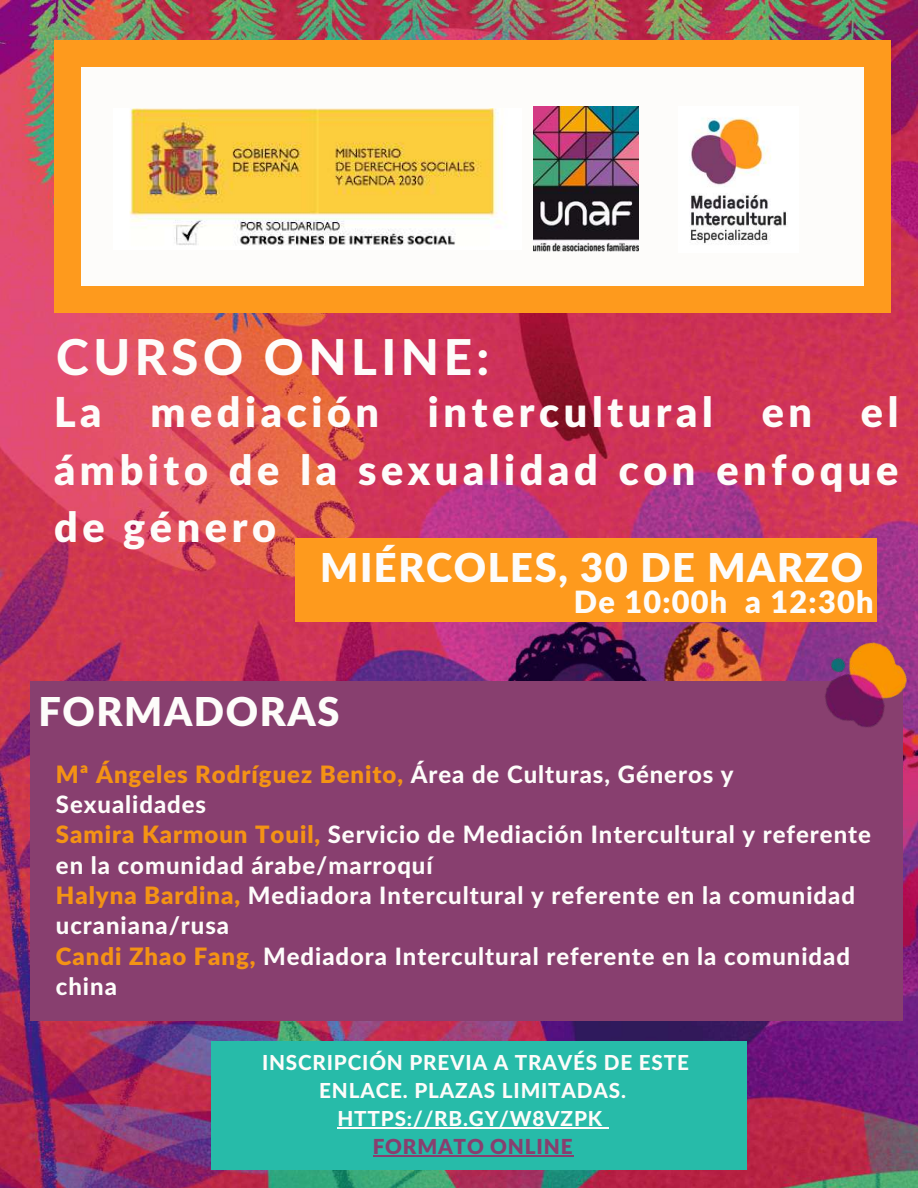
<style>
.page{position:relative;width:918px;height:1188px;background:#fff}
.page>*{position:absolute;margin:0;border:0;box-sizing:border-box;transform-origin:0 0}
.t1{font:800 49.5px "Lato Latin";letter-spacing:.09em;color:#fdfcfa}
.t2{font:900 41.25px/57.3px "Lato Latin";letter-spacing:.11em;color:#fdfcfa;text-align:justify}
.t3{font:900 39.75px "Lato Latin";letter-spacing:.04em;color:#fdfcfa}
.t4{font:900 30.6px "Lato Latin";letter-spacing:.04em;color:#fdfcfa}
.t5{font:800 23.85px/30.3px "Lato Latin";letter-spacing:.04em;color:#fdfcfa}
.t6{font:800 20.7px/28.2px "Lato Latin";letter-spacing:.04em;color:#fdfcfa;text-align:center}
.t7{font:900 20.7px "Lato Latin";letter-spacing:.04em;color:#883f6f}
.s1{font-weight:900;color:#f49314}
</style>
<div class="page">
<img style="left:0;top:0;width:918px;height:1188px">
<div style="left:54px;top:41px;width:837px;height:272px;background:#fe9a1d"></div>
<div style="left:81px;top:68px;width:783px;height:218px;background:#fdfcfa"></div>
<img style="left:129px;top:108px;width:378px;height:138px">
<img style="left:533px;top:106px;width:106px;height:145px">
<img style="left:690px;top:117px;width:97px;height:127px">
<div style="left:211px;top:1041px;width:536px;height:129px;background:#27bba9"></div>
<hr style="left:337px;top:1127px;width:266px;height:1px;background:#fdfcfa">
<hr style="left:373px;top:1155px;width:200px;height:1px;background:#883f6f">
<div style="left:295px;top:539px;width:582px;height:83px;background:#fe9a1d"></div>
<div style="left:30px;top:681px;width:873px;height:340px;background:#883f6f"></div>
<img style="left:789px;top:611px;width:129px;height:140px">
<h1 class="t1" style="left:56px;top:335px;width:435px">CURSO ONLINE:</h1>
<h2 class="t2" style="left:54px;top:386px;width:846px">La mediación intercultural en el ámbito de la sexualidad con enfoque de género</h2>
<h3 class="t3" style="left:320px;top:550px;width:544px">MIÉRCOLES, 30 DE MARZO</h3>
<p class="t4" style="left:574px;top:589px;width:301px">De 10:00h a 12:30h</p>
<h3 class="t3" style="left:38px;top:694px;width:303px">FORMADORAS</h3>
<p class="t5" style="left:56px;top:760px;width:817px"><span class="s1">Mª Ángeles Rodríguez Benito,</span> Área de Culturas, Géneros y Sexualidades<br><span class="s1">Samira Karmoun Touil,</span> Servicio de Mediación Intercultural y referente en la comunidad árabe/marroquí<br><span class="s1">Halyna Bardina,</span> Mediadora Intercultural y referente en la comunidad ucraniana/rusa<br><span class="s1">Candi Zhao Fang,</span> Mediadora Intercultural referente en la comunidad china</p>
<p class="t6" style="left:262px;top:1049px;width:429px">INSCRIPCIÓN PREVIA A TRAVÉS DE ESTE<br>ENLACE. PLAZAS LIMITADAS.<br>HTTPS://RB.GY/W8VZPK</p>
<p class="t7" style="left:373px;top:1137px;width:201px">FORMATO ONLINE</p>
</div>
